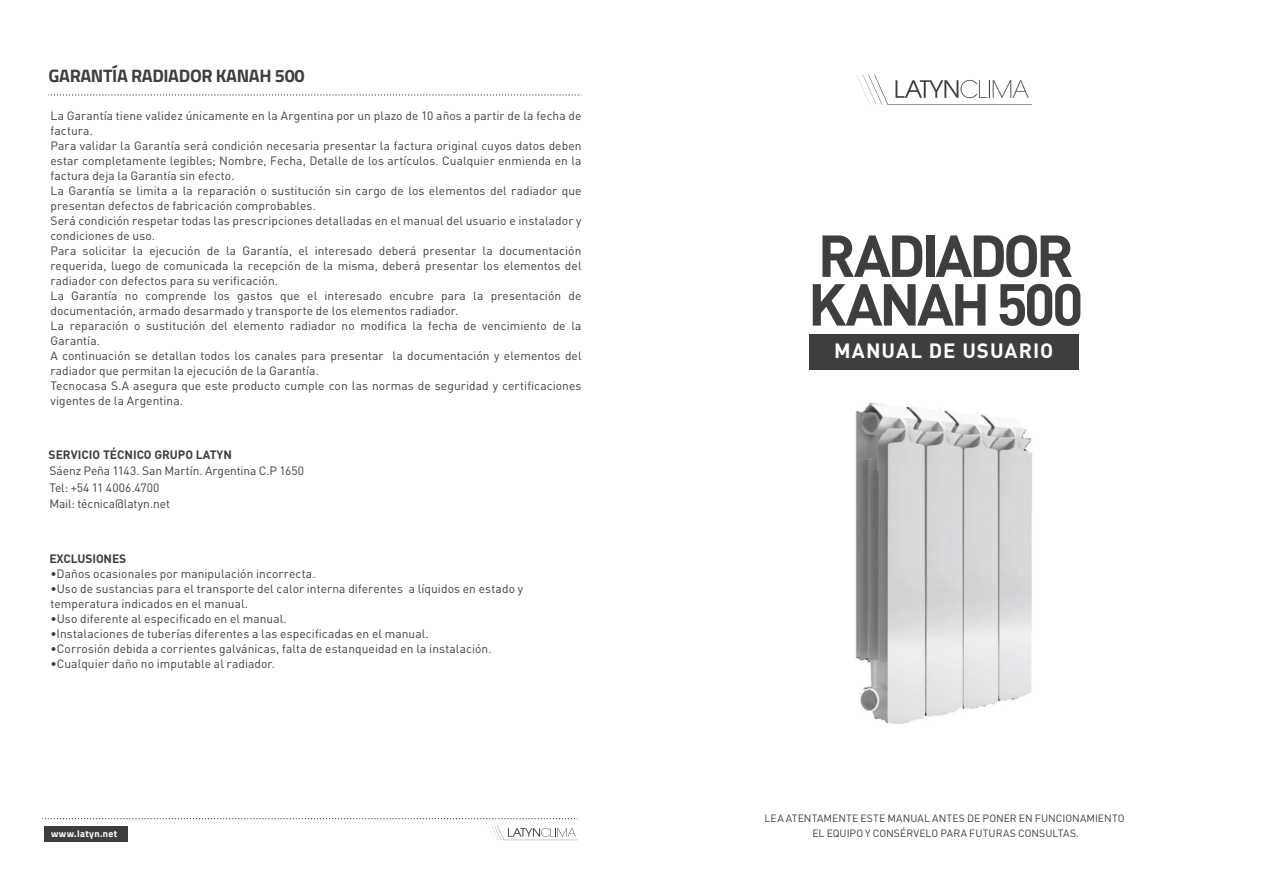
<style>
.page{position:relative;width:1263px;height:893px;background:#fff}
.page>*{position:absolute;margin:0;border:0;box-sizing:border-box;transform-origin:0 0}
.t1{font:700 58.2px/48.6px "DIN Pro";letter-spacing:-.06em;color:#3e3e3f}
.t2{font:700 20.4px "DIN Pro";letter-spacing:.045em;color:#fff}
.t3{font:700 18px "Titillium Web";letter-spacing:-.02em;color:#3e3e3f}
.t4{font:12px/15px "DIN Pro";letter-spacing:.005em;color:#3e3e3f}
.t5{font:700 12px "DIN Pro";color:#3e3e3f}
.t6{font:10.5px "DIN Pro";letter-spacing:.005em;color:#3e3e3f}
.t7{font:700 9.6px "Titillium Web";letter-spacing:.04em;color:#fff}
</style>
<div class="page">
<svg style="left:856px;top:74px;width:176px;height:31px"></svg>
<img style="left:855px;top:402px;width:178px;height:322px">
<div style="left:44px;top:826px;width:84px;height:16px;background:#3e3e3f"></div>
<svg style="left:48px;top:94px;width:534px;height:1px"></svg>
<svg style="left:488px;top:825px;width:89px;height:15px"></svg>
<div style="left:809px;top:334px;width:270px;height:36px;background:#3e3e3f"></div>
<svg style="left:42px;top:818px;width:536px;height:1px"></svg>
<h3 class="t3" style="left:48px;top:62px;width:258px">GARANTÍA RADIADOR KANAH 500</h3>
<p class="t4" style="left:50px;top:108px;width:533px">La Garantía tiene validez únicamente en la Argentina por un plazo de 10 años a partir de la fecha de factura.<br>Para validar la Garantía será condición necesaria presentar la factura original cuyos datos deben estar completamente legibles; Nombre, Fecha, Detalle de los artículos. Cualquier enmienda en la factura deja la Garantía sin efecto.<br>La Garantía se limita a la reparación o sustitución sin cargo de los elementos del radiador que presentan defectos de fabricación comprobables.<br>Será condición respetar todas las prescripciones detalladas en el manual del usuario e instalador y condiciones de uso.<br>Para solicitar la ejecución de la Garantía, el interesado deberá presentar la documentación requerida, luego de comunicada la recepción de la misma, deberá presentar los elementos del radiador con defectos para su verificación.<br>La Garantía no comprende los gastos que el interesado encubre para la presentación de documentación, armado desarmado y transporte de los elementos radiador.<br>La reparación o sustitución del elemento radiador no modifica la fecha de vencimiento de la Garantía.<br>A continuación se detallan todos los canales para presentar la documentación y elementos del radiador que permitan la ejecución de la Garantía.<br>Tecnocasa S.A asegura que este producto cumple con las normas de seguridad y certificaciones vigentes de la Argentina.</p>
<p class="t5" style="left:49px;top:446px;width:185px">SERVICIO TÉCNICO GRUPO LATYN</p>
<p class="t4" style="left:49px;top:462px;width:256px;line-height:16.5px">Sáenz Peña 1143. San Martín. Argentina C.P 1650<br>Tel: +54 11 4006.4700<br>Mail: técnica@latyn.net</p>
<p class="t5" style="left:50px;top:551px;width:78px">EXCLUSIONES</p>
<p class="t4" style="left:50px;top:566px;width:267px">•Daños ocasionales por manipulación incorrecta.</p>
<p class="t4" style="left:50px;top:581px;width:474px">•Uso de sustancias para el transporte del calor interna diferentes a líquidos en estado y temperatura indicados en el manual.</p>
<p class="t4" style="left:50px;top:611px;width:238px">•Uso diferente al especificado en el manual.</p>
<p class="t4" style="left:50px;top:626px;width:380px">•Instalaciones de tuberías diferentes a las especificadas en el manual.</p>
<p class="t4" style="left:50px;top:641px;width:443px">•Corrosión debida a corrientes galvánicas, falta de estanqueidad en la instalación.</p>
<p class="t4" style="left:50px;top:656px;width:226px">•Cualquier daño no imputable al radiador.</p>
<h1 class="t1" style="left:808px;top:229px;width:277px">RADIADOR<br>KANAH 500</h1>
<h2 class="t2" style="left:834px;top:337px;width:221px">MANUAL DE USUARIO</h2>
<p class="t6" style="left:764px;top:811px;width:361px">LEA ATENTAMENTE ESTE MANUAL ANTES DE PONER EN FUNCIONAMIENTO</p>
<p class="t7" style="left:51px;top:826px;width:68px">www.latyn.net</p>
<p class="t6" style="left:812px;top:826px;width:268px">EL EQUIPO Y CONSÉRVELO PARA FUTURAS CONSULTAS.</p>
</div>
